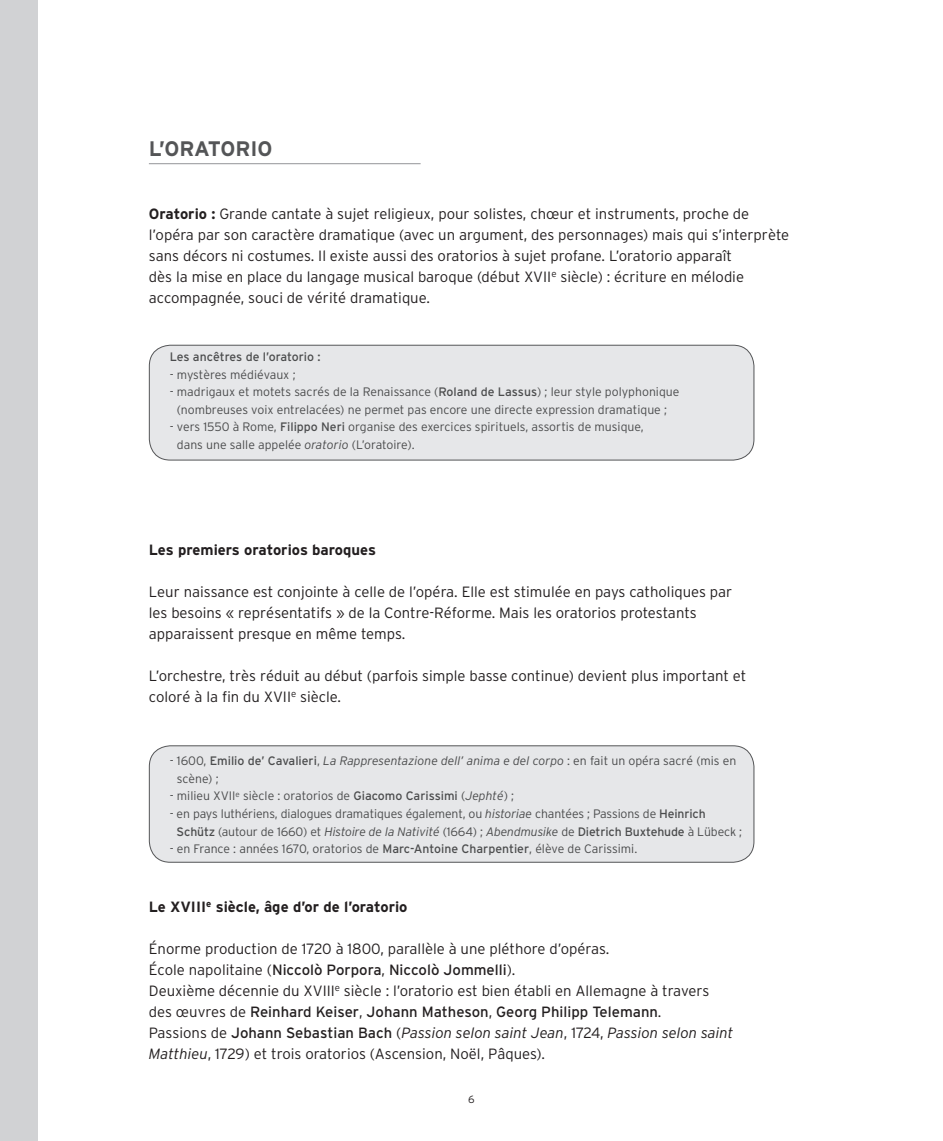
<style>
.page{position:relative;width:943px;height:1141px;background:#fff}
.page>*{position:absolute;margin:0;border:0;box-sizing:border-box;transform-origin:0 0}
.t1{font:700 21px "Interstate";color:#545557}
.t2{font:300 14.88px/21px "Interstate";color:#231f20}
.t3{font:700 14.88px "Interstate";color:#231f20}
.t4{font:300 12.25px/17.5px "Interstate";color:#4b4c4d}
.t5{font:12.25px "Interstate";color:#4b4c4d}
.t6{font:300 10.5px "Interstate";color:#231f20}
.s1{font-weight:700}
.s2{font-weight:400}
.s3{font-style:italic}
</style>
<div class="page">
<div style="left:0;top:0;width:37px;height:1141px;background:#d1d2d4"></div>
<div style="left:149px;top:345px;width:605px;height:115px;background:#e6e7e9;border-radius:21px"></div>
<div style="left:149px;top:345px;width:605px;height:115px;border:1px solid #545557;border-radius:21px"></div>
<div style="left:149px;top:746px;width:605px;height:116px;background:#e6e7e9;border-radius:21px"></div>
<div style="left:149px;top:745px;width:605px;height:118px;border:1px solid #545557;border-radius:21px"></div>
<hr style="left:149px;top:163px;width:271px;height:1px;background:#939598">
<h1 class="t1" style="left:149px;top:137px;width:125px">L’ORATORIO</h1>
<p class="t2" style="left:149px;top:203px;width:642px"><span class="s1">Oratorio :</span> Grande cantate à sujet religieux, pour solistes, chœur et instruments, proche de l’opéra par son caractère dramatique (avec un argument, des personnages) mais qui s’interprète sans décors ni costumes. Il existe aussi des oratorios à sujet profane. L’oratorio apparaît<br>dès la mise en place du langage musical baroque (début XVII<sup>e</sup> siècle) : écriture en mélodie accompagnée, souci de vérité dramatique.</p>
<p class="t5" style="left:170px;top:350px;width:152px">Les ancêtres de l’oratorio :</p>
<p class="t4" style="left:170px;top:366px;width:127px">- mystères médiévaux ;</p>
<p class="t4" style="left:170px;top:383px;width:511px;text-align:center">- madrigaux et motets sacrés de la Renaissance (<span class="s2">Roland de Lassus</span>) ; leur style polyphonique (nombreuses voix entrelacées) ne permet pas encore une directe expression dramatique ;</p>
<p class="t4" style="left:177px;top:418px;width:468px;text-indent:-7px">- vers 1550 à Rome, <span class="s2">Filippo Neri</span> organise des exercices spirituels, assortis de musique, dans une salle appelée <span class="s3">oratorio</span> (L’oratoire).</p>
<p class="t3" style="left:149px;top:541px;width:229px">Les premiers oratorios baroques</p>
<p class="t2" style="left:149px;top:581px;width:585px">Leur naissance est conjointe à celle de l’opéra. Elle est stimulée en pays catholiques par les besoins « représentatifs » de la Contre-Réforme. Mais les oratorios protestants apparaissent presque en même temps.</p>
<p class="t2" style="left:149px;top:665px;width:599px">L’orchestre, très réduit au début (parfois simple basse continue) devient plus important et coloré à la fin du XVII<sup>e</sup> siècle.</p>
<p class="t4" style="left:177px;top:752px;width:561px;text-indent:-7px">- 1600, <span class="s2">Emilio de’ Cavalieri</span>, <span class="s3">La Rappresentazione dell’ anima e del corpo</span> : en fait un opéra sacré (mis en scène) ;</p>
<p class="t4" style="left:170px;top:787px;width:346px">- milieu XVII<sup>e</sup> siècle : oratorios de <span class="s2">Giacomo Carissimi</span> (<span class="s3">Jephté</span>) ;</p>
<p class="t4" style="left:177px;top:805px;width:567px;text-indent:-7px">- en pays luthériens, dialogues dramatiques également, ou <span class="s3">historiae</span> chantées ; Passions de <span class="s2">Heinrich<br>Schütz</span> (autour de 1660) et <span class="s3">Histoire de la Nativité</span> (1664) ; <span class="s3">Abendmusike</span> de <span class="s2">Dietrich Buxtehude</span> à Lübeck ;</p>
<p class="t4" style="left:170px;top:840px;width:469px">- en France : années 1670, oratorios de <span class="s2">Marc-Antoine Charpentier</span>, élève de Carissimi.</p>
<p class="t3" style="left:149px;top:898px;width:260px">Le XVIII<sup>e</sup> siècle, âge d’or de l’oratorio</p>
<p class="t2" style="left:149px;top:938px;width:586px">Énorme production de 1720 à 1800, parallèle à une pléthore d’opéras.<br>École napolitaine (<span class="s2">Niccolò Porpora</span>, <span class="s2">Niccolò Jommelli</span>).<br>Deuxième décennie du XVIII<sup>e</sup> siècle : l’oratorio est bien établi en Allemagne à travers des œuvres de <span class="s2">Reinhard Keiser</span>, <span class="s2">Johann Matheson</span>, <span class="s2">Georg Philipp Telemann</span>.<br>Passions de <span class="s2">Johann Sebastian Bach</span> (<span class="s3">Passion selon saint Jean</span>, 1724, <span class="s3">Passion selon saint Matthieu</span>, 1729) et trois oratorios (Ascension, Noël, Pâques).</p>
<p class="t6" style="left:468px;top:1093px;width:8px">6</p>
</div>
